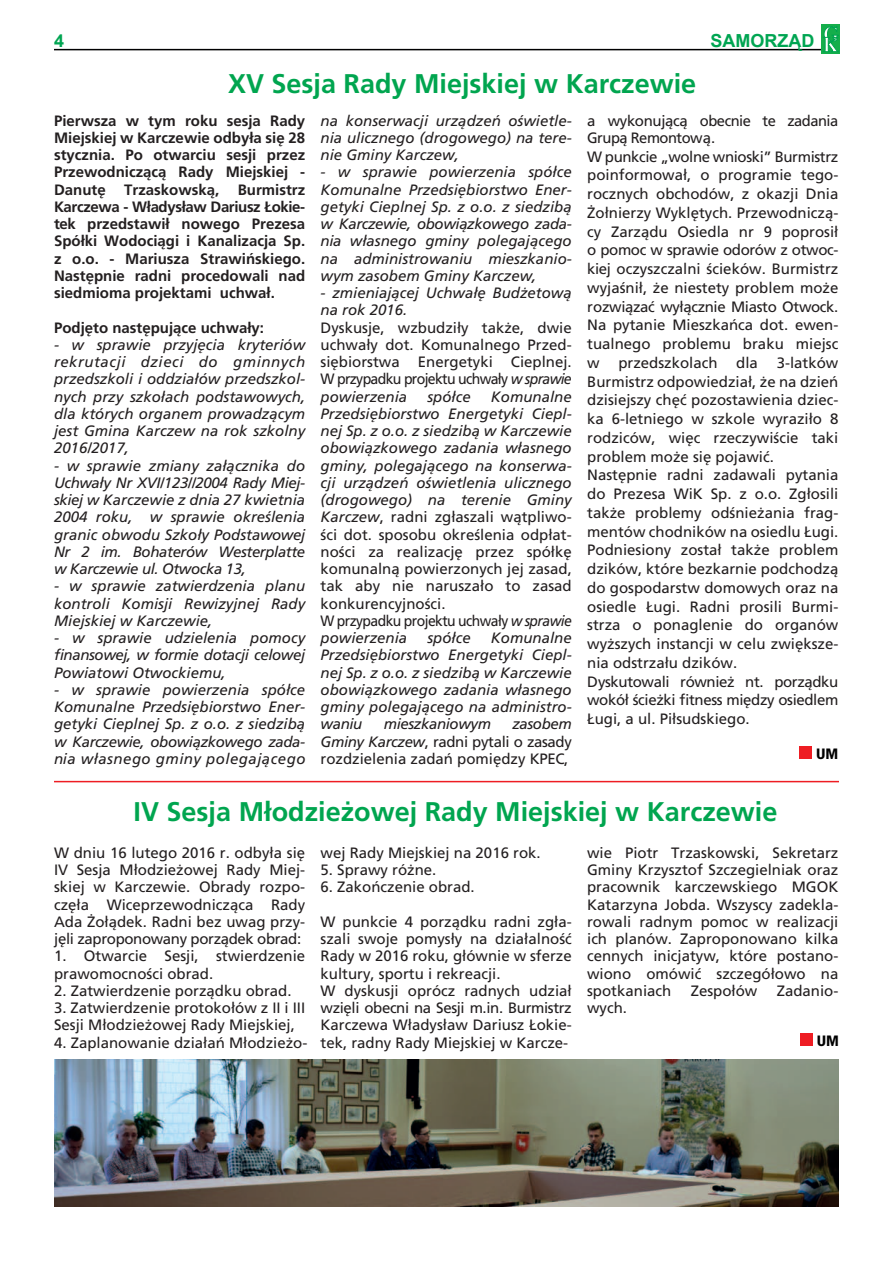
<style>
.page{position:relative;width:893px;height:1263px;background:#fff}
.page>*{position:absolute;margin:0;border:0;box-sizing:border-box;transform-origin:0 0}
.t1{font:700 27px "Frutiger LT Com";color:#00a54f}
.t2{font:700 18px "Arial";color:#00a552}
.t3{font:15px/17.2px "Frutiger LT Com";color:#231f20}
.t4{font:italic 15px/17.2px "Frutiger LT Com";color:#231f20;text-align:justify}
.t5{font:700 15px/17.2px "Frutiger LT Com";color:#231f20;text-align:justify}
.t6{font:15px/17.2px "Frutiger LT Com";letter-spacing:-.035em;color:#231f20}
.t7{font:italic 15px "Frutiger LT Com";letter-spacing:-.025em;color:#231f20}
.t8{font:900 condensed 15px "Frutiger LT Com";color:#000001}
.s1{font-style:italic}
.s2{font-style:normal}
</style>
<div class="page">
<hr style="left:54px;top:49px;width:785px;height:1px;background:#000001">
<div style="left:822px;top:24px;width:18px;height:30px;background:#15ae4b"></div>
<svg style="left:823px;top:26px;width:16px;height:26px"></svg>
<div style="left:799px;top:746px;width:12px;height:13px;background:#ee1d23"></div>
<hr style="left:54px;top:781px;width:785px;height:1px;background:#ee1d23">
<img style="left:54px;top:1059px;width:785px;height:148px">
<div style="left:800px;top:1033px;width:13px;height:13px;background:#ee1d23"></div>
<p class="t2" style="left:54px;top:29px;width:12px">4</p>
<p class="t2" style="left:710px;top:29px;width:105px">SAMORZĄD</p>
<p class="t1" style="left:228px;top:68px;width:470px">XV Sesja Rady Miejskiej w Karczewie</p>
<p class="t5" style="left:54px;top:112px;width:253px">Pierwsza w tym roku sesja Rady Miejskiej w Karczewie odbyła się 28 stycznia. Po otwarciu sesji przez Przewodniczącą Rady Miejskiej - Danutę Trzaskowską, Burmistrz Karczewa - Władysław Dariusz Łokie&shy;tek przedstawił nowego Prezesa Spółki Wodociągi i Kanalizacja Sp. z o.o. - Mariusza Strawińskiego.<br>Następnie radni procedowali nad siedmioma projektami uchwał.</p>
<p class="t5" style="left:54px;top:319px;width:212px">Podjęto następujące uchwały:</p>
<p class="t4" style="left:54px;top:336px;width:253px">- w sprawie przyjęcia kryteriów rekrutacji dzieci do gminnych przedszkoli i oddziałów przedszkol&shy;nych przy szkołach podstawowych, dla których organem prowadzącym jest Gmina Karczew na rok szkolny 2016/2017,</p>
<p class="t4" style="left:54px;top:457px;width:253px">- w sprawie zmiany załącznika do Uchwały Nr XVI/123//2004 Rady Miej&shy;skiej w Karczewie z dnia 27 kwietnia 2004 roku, w sprawie określenia granic obwodu Szkoły Podstawowej Nr 2 im. Bohaterów Westerplatte w Karczewie ul. Otwocka 13,</p>
<p class="t4" style="left:54px;top:577px;width:253px">- w sprawie zatwierdzenia planu kontroli Komisji Rewizyjnej Rady Miejskiej w Karczewie,</p>
<p class="t4" style="left:54px;top:629px;width:253px">- w sprawie udzielenia pomocy finansowej, w formie dotacji celowej Powiatowi Otwockiemu,</p>
<p class="t4" style="left:54px;top:681px;width:253px">- w sprawie powierzenia spółce Komunalne Przedsiębiorstwo Ener&shy;getyki Cieplnej Sp. z o.o. z siedzibą w Karczewie, obowiązkowego zada&shy;nia własnego gminy polegającego</p>
<p class="t4" style="left:321px;top:112px;width:253px">na konserwacji urządzeń oświetle&shy;nia ulicznego (drogowego) na tere&shy;nie Gminy Karczew,</p>
<p class="t4" style="left:321px;top:163px;width:253px">- w sprawie powierzenia spółce Komunalne Przedsiębiorstwo Ener&shy;getyki Cieplnej Sp. z o.o. z siedzibą w Karczewie, obowiązkowego zada&shy;nia własnego gminy polegającego na administrowaniu mieszkanio&shy;wym zasobem Gminy Karczew,</p>
<p class="t3" style="left:321px;top:284px;width:253px"><span class="s1">- zmieniającej Uchwałę Budżetową na rok 2016.<br></span>Dyskusje, wzbudziły także, dwie uchwały dot. Komunalnego Przed&shy;siębiorstwa Energetyki Cieplnej.<br>W przypadku projektu uchwały <span class="s1">w sprawie powierzenia</span></p>
<p class="t4" style="left:321px;top:388px;width:253px;text-align:left;text-indent:170px">Komunalne<br>Przedsiębiorstwo Energetyki Ciepl&shy;nej Sp. z o.o. z siedzibą w Karczewie obowiązkowego zadania własnego gminy, polegającego na konserwa&shy;cji urządzeń oświetlenia ulicznego (drogowego) na terenie Gminy<br>Karczew<span class="s2">, radni zgłaszali wątpliwo&shy;ści dot. sposobu określenia odpłat&shy;ności za realizację przez spółkę komunalną powierzonych jej zasad, tak aby nie naruszało to zasad konkurencyjności.<br>W przypadku projektu uchwały</span> w sprawie powierzenia</p>
<p class="t4" style="left:427px;top:388px;width:45px">spółce</p>
<p class="t4" style="left:321px;top:629px;width:253px;text-indent:170px">Komunalne Przedsiębiorstwo Energetyki Ciepl&shy;nej Sp. z o.o. z siedzibą w Karczewie obowiązkowego zadania własnego gminy polegającego na administro&shy;waniu</p>
<p class="t4" style="left:427px;top:629px;width:45px">spółce</p>
<p class="t3" style="left:321px;top:715px;width:253px;text-align:justify;text-indent:192px"><span class="s1">zasobem Gminy Karczew</span>, radni pytali o zasady rozdzielenia zadań pomiędzy KPEC,</p>
<p class="t7" style="left:384px;top:715px;width:109px">mieszkaniowym</p>
<p class="t6" style="left:587px;top:112px;width:253px">a wykonującą obecnie te zadania<br>Grupą Remontową.</p>
<p class="t3" style="left:587px;top:147px;width:253px;line-height:18.8px">W punkcie „wolne wnioski” Burmistrz poinformował, o programie tego&shy;rocznych obchodów, z okazji Dnia Żołnierzy Wyklętych. Przewodniczą&shy;cy Zarządu Osiedla nr 9 poprosił o pomoc w sprawie odorów z otwoc&shy;kiej oczyszczalni ścieków. Burmistrz wyjaśnił, że niestety problem może rozwiązać wyłącznie Miasto Otwock.<br>Na pytanie Mieszkańca dot. ewen&shy;tualnego problemu braku miejsc w przedszkolach dla 3-latków Burmistrz odpowiedział, że na dzień dzisiejszy chęć pozostawienia dziec&shy;ka 6-letniego w szkole wyraziło 8 rodziców, więc rzeczywiście taki problem może się pojawić.<br>Następnie radni zadawali pytania do Prezesa WiK Sp. z o.o. Zgłosili także problemy odśnieżania frag&shy;mentów chodników na osiedlu Ługi.<br>Podniesiony został także problem dzików, które bezkarnie podchodzą do gospodarstw domowych oraz na osiedle Ługi. Radni prosili Burmi&shy;strza o ponaglenie do organów wyższych instancji w celu zwiększe&shy;nia odstrzału dzików.<br>Dyskutowali również nt. porządku wokół ścieżki fitness między osiedlem Ługi, a ul. Piłsudskiego.</p>
<p class="t8" style="left:816px;top:744px;width:24px">UM</p>
<p class="t1" style="left:134px;top:795px;width:645px">IV Sesja Młodzieżowej Rady Miejskiej w Karczewie</p>
<p class="t3" style="left:54px;top:844px;width:253px;text-align:justify">W dniu 16 lutego 2016 r. odbyła się IV Sesja Młodzieżowej Rady Miej&shy;skiej w Karczewie. Obrady rozpo&shy;częła Wiceprzewodnicząca Rady Ada Żołądek. Radni bez uwag przy&shy;jęli zaproponowany porządek obrad:</p>
<p class="t3" style="left:54px;top:948px;width:253px">1. Otwarcie Sesji, stwierdzenie prawomocności obrad.</p>
<p class="t3" style="left:54px;top:982px;width:239px">2. Zatwierdzenie porządku obrad.</p>
<p class="t3" style="left:54px;top:999px;width:253px">3. Zatwierdzenie protokołów z II i III<br>Sesji Młodzieżowej Rady Miejskiej,</p>
<p class="t3" style="left:54px;top:1034px;width:255px">4. Zaplanowanie działań Młodzieżo-</p>
<p class="t3" style="left:321px;top:844px;width:222px">wej Rady Miejskiej na 2016 rok.</p>
<p class="t3" style="left:321px;top:861px;width:117px">5. Sprawy różne.</p>
<p class="t3" style="left:321px;top:879px;width:156px">6. Zakończenie obrad.</p>
<p class="t3" style="left:321px;top:913px;width:253px">W punkcie 4 porządku radni zgła&shy;szali swoje pomysły na działalność Rady w 2016 roku, głównie w sferze kultury, sportu i rekreacji.<br>W dyskusji oprócz radnych udział wzięli obecni na Sesji m.in. Burmistrz Karczewa Władysław Dariusz Łokie&shy;tek, radny Rady Miejskiej w Karcze-</p>
<p class="t3" style="left:587px;top:844px;width:253px;text-align:justify">wie Piotr Trzaskowski, Sekretarz Gminy Krzysztof Szczegielniak oraz pracownik karczewskiego MGOK Katarzyna Jobda. Wszyscy zadekla&shy;rowali radnym pomoc w realizacji ich planów. Zaproponowano kilka cennych inicjatyw, które postano&shy;wiono omówić szczegółowo na spotkaniach</p>
<p class="t3" style="left:691px;top:982px;width:68px">Zespołów</p>
<p class="t3" style="left:777px;top:982px;width:63px">Zadanio-</p>
<p class="t3" style="left:587px;top:999px;width:41px">wych.</p>
<p class="t8" style="left:817px;top:1032px;width:24px">UM</p>
</div>
